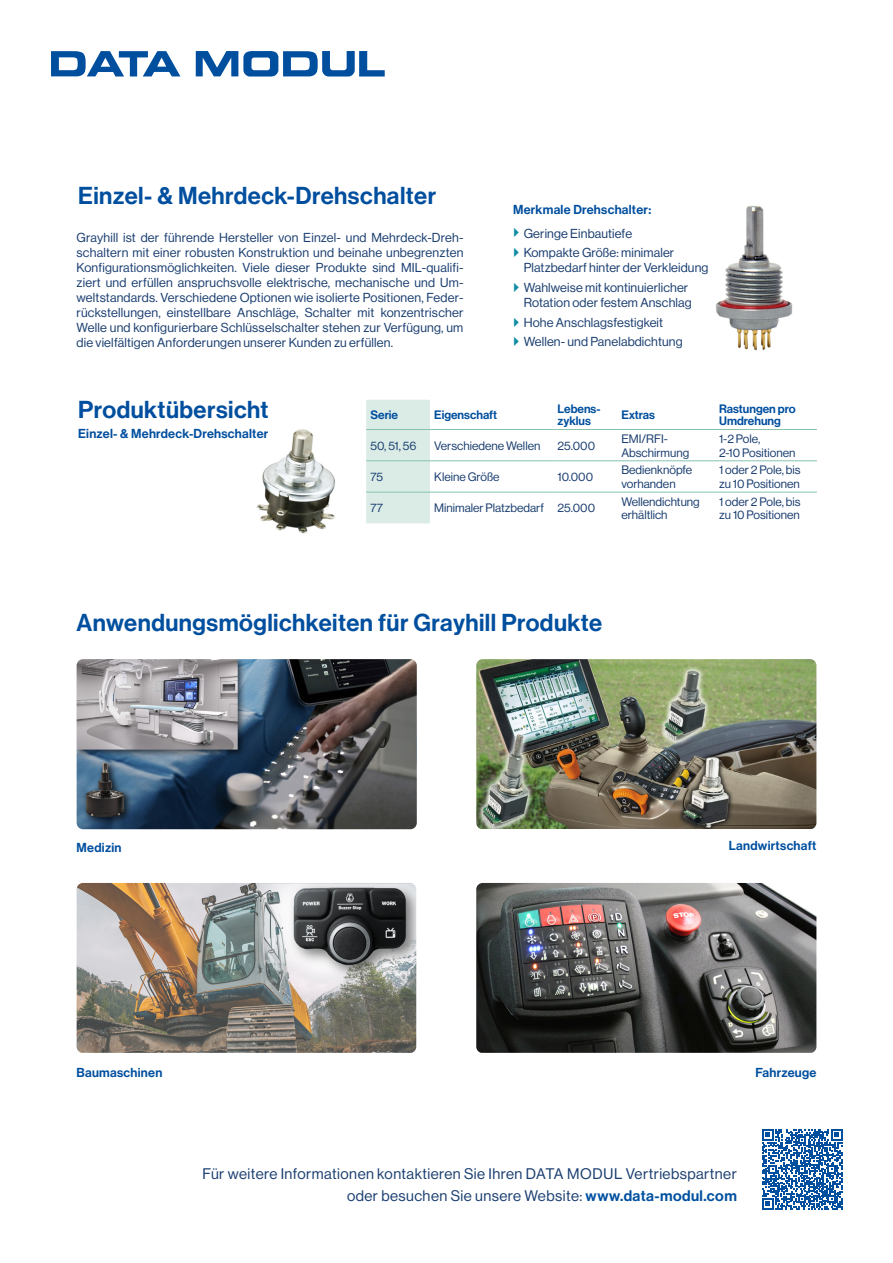
<style>
.page{position:relative;width:893px;height:1263px;background:#fff}
.page>*{position:absolute;margin:0;border:0;box-sizing:border-box;transform-origin:0 0}
.t1{font:24px "N Haas Grotesk DS Pro 65 Md";letter-spacing:.02em;color:#004f9f}
.t2{font:15px/22.5px "N Haas Grotesk DS Pro 55 Rg";letter-spacing:.03em;color:#1a3e70;text-align:right}
.t3{font:12.75px/15px "N Haas Grotesk DS Pro 55 Rg";letter-spacing:.01em;color:#1a3e70}
.t4{font:12.75px "N Haas Grotesk DS Pro 65 Md";letter-spacing:.02em;color:#004f9f}
.t5{font:12px/13.5px "N Haas Grotesk DS Pro 55 Rg";color:#1a3e70}
.t6{font:12px/12px "N Haas Grotesk DS Pro 65 Md";color:#004f9f}
.s1{font-family:"N Haas Grotesk DS Pro 65 Md";color:#0050a0}
</style>
<div class="page">
<img style="left:77px;top:659px;width:340px;height:170px">
<img style="left:77px;top:883px;width:339px;height:170px">
<img style="left:476px;top:659px;width:340px;height:170px">
<img style="left:476px;top:883px;width:340px;height:170px">
<svg style="left:762px;top:1129px;width:80px;height:80px"></svg>
<img style="left:715px;top:205px;width:78px;height:146px">
<img style="left:256px;top:429px;width:79px;height:105px">
<svg style="left:51px;top:51px;width:129px;height:25px"></svg>
<svg style="left:196px;top:51px;width:189px;height:26px"></svg>
<div style="left:366px;top:400px;width:64px;height:123px;background:#dbece6"></div>
<hr style="left:366px;top:429px;width:64px;height:1px;background:#85c3b0">
<hr style="left:430px;top:429px;width:123px;height:1px;background:#85c3b0">
<hr style="left:553px;top:429px;width:64px;height:1px;background:#85c3b0">
<hr style="left:617px;top:429px;width:98px;height:1px;background:#85c3b0">
<hr style="left:715px;top:429px;width:102px;height:1px;background:#85c3b0">
<hr style="left:366px;top:460px;width:64px;height:1px;background:#85c3b0">
<hr style="left:430px;top:460px;width:123px;height:1px;background:#85c3b0">
<hr style="left:553px;top:460px;width:64px;height:1px;background:#85c3b0">
<hr style="left:617px;top:460px;width:98px;height:1px;background:#85c3b0">
<hr style="left:715px;top:460px;width:102px;height:1px;background:#85c3b0">
<hr style="left:366px;top:492px;width:64px;height:1px;background:#85c3b0">
<hr style="left:430px;top:492px;width:123px;height:1px;background:#85c3b0">
<hr style="left:553px;top:492px;width:64px;height:1px;background:#85c3b0">
<hr style="left:617px;top:492px;width:98px;height:1px;background:#85c3b0">
<hr style="left:715px;top:492px;width:102px;height:1px;background:#85c3b0">
<h1 class="t1" style="left:78px;top:182px;width:360px">Einzel- &amp; Mehrdeck-Drehschalter</h1>
<p class="t3" style="left:77px;top:230px;width:388px;text-align:justify">Grayhill ist der führende Hersteller von Einzel- und Mehrdeck-Dreh&shy;schaltern mit einer robusten Konstruktion und beinahe unbegrenzten Konfigurationsmöglichkeiten. Viele dieser Produkte sind MIL-qualifi&shy;ziert und erfüllen anspruchsvolle elektrische, mechanische und Um&shy;weltstandards. Verschiedene Optionen wie isolierte Positionen, Feder&shy;rückstellungen, einstellbare Anschläge, Schalter mit konzentrischer Welle und konfigurierbare Schlüsselschalter stehen zur Verfügung, um die vielfältigen Anforderungen unserer Kunden zu erfüllen.</p>
<p class="t4" style="left:513px;top:202px;width:140px">Merkmale Drehschalter:</p>
<p class="t3" style="left:524px;top:223px;width:152px;line-height:19.5px">Geringe Einbautiefe<br>Kompakte Größe: minimaler</p>
<p class="t3" style="left:524px;top:258px;width:186px;line-height:19.5px">Platzbedarf hinter der Verkleidung<br>Wahlweise mit kontinuierlicher</p>
<p class="t3" style="left:524px;top:293px;width:170px;line-height:19.5px">Rotation oder festem Anschlag<br>Hohe Anschlagsfestigkeit<br>Wellen- und Panelabdichtung</p>
<h1 class="t1" style="left:78px;top:396px;width:192px">Produktübersicht</h1>
<p class="t4" style="left:78px;top:426px;width:192px">Einzel- &amp; Mehrdeck-Drehschalter</p>
<p class="t6" style="left:370px;top:409px;width:29px">Serie</p>
<p class="t6" style="left:434px;top:409px;width:64px">Eigenschaft</p>
<p class="t6" style="left:558px;top:403px;width:44px">Lebens&shy;zyklus</p>
<p class="t6" style="left:621px;top:409px;width:35px">Extras</p>
<p class="t6" style="left:719px;top:403px;width:78px">Rastungen pro<br>Umdrehung</p>
<p class="t5" style="left:370px;top:439px;width:48px">50, 51, 56</p>
<p class="t5" style="left:434px;top:439px;width:108px">Verschiedene Wellen</p>
<p class="t5" style="left:558px;top:439px;width:39px">25.000</p>
<p class="t5" style="left:621px;top:432px;width:69px">EMI/RFI-<br>Abschirmung</p>
<p class="t5" style="left:719px;top:432px;width:78px">1-2 Pole,<br>2-10 Positionen</p>
<p class="t5" style="left:370px;top:470px;width:14px">75</p>
<p class="t5" style="left:434px;top:470px;width:67px">Kleine Größe</p>
<p class="t5" style="left:558px;top:470px;width:37px">10.000</p>
<p class="t5" style="left:621px;top:463px;width:72px">Bedienknöpfe vorhanden</p>
<p class="t5" style="left:719px;top:463px;width:83px">1 oder 2 Pole, bis zu 10 Positionen</p>
<p class="t5" style="left:370px;top:501px;width:14px">77</p>
<p class="t5" style="left:434px;top:501px;width:162px">Minimaler Platzbedarf 25.000</p>
<p class="t5" style="left:621px;top:495px;width:80px">Wellendichtung erhältlich</p>
<p class="t5" style="left:719px;top:495px;width:83px">1 oder 2 Pole, bis zu 10 Positionen</p>
<h1 class="t1" style="left:76px;top:608px;width:527px">Anwendungsmöglichkeiten für Grayhill Produkte</h1>
<p class="t4" style="left:77px;top:840px;width:46px">Medizin</p>
<p class="t4" style="left:77px;top:1065px;width:87px">Baumaschinen</p>
<p class="t4" style="left:729px;top:838px;width:89px">Landwirtschaft</p>
<p class="t4" style="left:755px;top:1065px;width:63px">Fahrzeuge</p>
<p class="t2" style="left:202px;top:1162px;width:536px">Für weitere Informationen kontaktieren Sie Ihren DATA MODUL Vertriebspartner oder besuchen Sie unsere Website: <span class="s1">www.data-modul.com</span></p>
</div>
